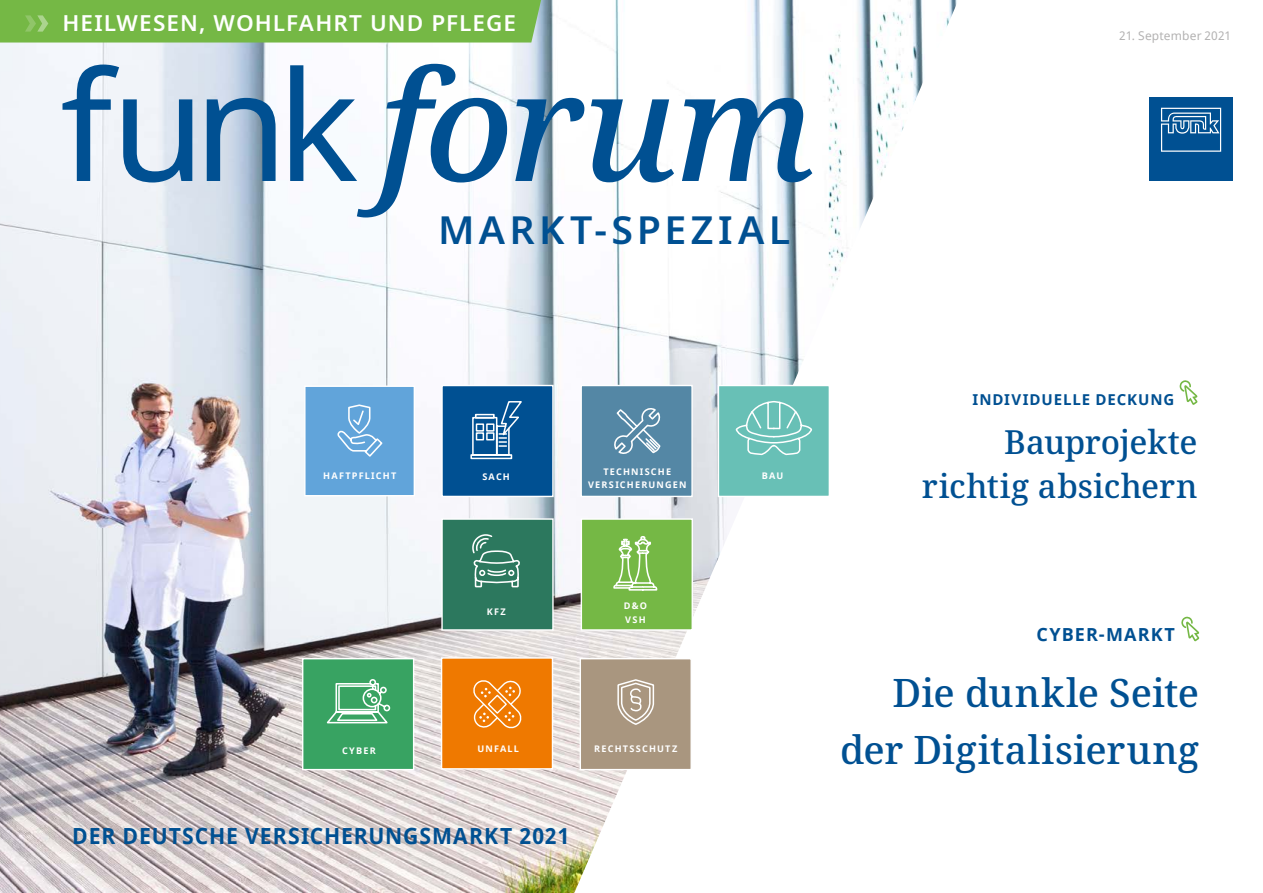
<style>
.page{position:relative;width:1263px;height:893px;background:#fff}
.page>*{position:absolute;margin:0;border:0;box-sizing:border-box;transform-origin:0 0}
.t1{font:600 39.3px "Noto Sans";letter-spacing:.11em;color:#005092}
.t2{font:500 39px/57px "Noto Serif";color:#005092;text-align:right}
.t3{font:500 33px/44.2px "Noto Serif";color:#005092;text-align:right}
.t4{font:600 22.5px "Noto Sans";letter-spacing:.045em;color:#fff}
.t5{font:700 22.2px "Noto Sans";letter-spacing:.045em;color:#005092;scale:.95 1}
.t6{font:700 18px "Noto Sans";letter-spacing:.065em;color:#005092}
.t7{font:700 15px "Noto Sans";letter-spacing:.055em;color:#005092}
.t8{font:12px "Noto Sans";letter-spacing:.01em;color:#b3b2b2}
.t9{font:700 9.15px/13.5px "Noto Sans";letter-spacing:.135em;color:#fff}
</style>
<div class="page">
<img style="left:0;top:0;width:957px;height:893px">
<div style="left:898px;top:355px;width:324px;height:177px;background:#fff"></div>
<svg style="left:1179px;top:380px;width:18px;height:25px"></svg>
<svg style="left:1181px;top:617px;width:18px;height:24px"></svg>
<svg style="left:303px;top:385px;width:113px;height:112px;background:#71addd"></svg>
<svg style="left:301px;top:657px;width:114px;height:114px;background:#4fac73"></svg>
<svg style="left:441px;top:384px;width:113px;height:114px;background:#1f659f"></svg>
<svg style="left:580px;top:518px;width:114px;height:113px;background:#84bf5a"></svg>
<svg style="left:440px;top:518px;width:114px;height:306px;background:#ad9c6c"></svg>
<svg style="left:580px;top:384px;width:113px;height:114px;background:#6593ae"></svg>
<svg style="left:63px;top:64px;width:749px;height:153px"></svg>
<svg style="left:579px;top:657px;width:114px;height:114px;background:#b1a08c"></svg>
<div style="left:1149px;top:97px;width:84px;height:83px;background:#005092"></div>
<svg style="left:1161px;top:108px;width:60px;height:44px"></svg>
<svg style="left:717px;top:384px;width:114px;height:114px;background:#79c6be"></svg>
<div style="left:0;top:0;width:541px;height:43px;background:#75b845"></div>
<h3 class="t4" style="left:63px;top:7px;width:455px">HEILWESEN, WOHLFAHRT UND PFLEGE</h3>
<h3 class="t8" style="left:1119px;top:28px;width:113px">21. September 2021</h3>
<h1 class="t1" style="left:438px;top:202px;width:354px">MARKT-SPEZIAL</h1>
<p class="t9" style="left:323px;top:469px;width:75px">HAFTPFLICHT</p>
<p class="t9" style="left:482px;top:470px;width:29px">SACH</p>
<p class="t9" style="left:588px;top:465px;width:100px;text-align:center">TECHNISCHE<br>VERSICHERUNGEN</p>
<p class="t9" style="left:762px;top:469px;width:23px">BAU</p>
<h3 class="t7" style="left:972px;top:389px;width:203px">INDIVIDUELLE DECKUNG</h3>
<h3 class="t3" style="left:922px;top:421px;width:277px">Bauprojekte richtig absichern</h3>
<p class="t9" style="left:487px;top:605px;width:20px">KFZ</p>
<p class="t9" style="left:624px;top:599px;width:25px">D&amp;O<br>VSH</p>
<p class="t9" style="left:342px;top:744px;width:35px">CYBER</p>
<p class="t9" style="left:477px;top:742px;width:43px">UNFALL</p>
<p class="t9" style="left:594px;top:742px;width:85px">RECHTSSCHUTZ</p>
<h3 class="t6" style="left:1036px;top:622px;width:140px">CYBER-MARKT</h3>
<h2 class="t2" style="left:840px;top:666px;width:361px">Die dunkle Seite der Digitalisierung</h2>
<h3 class="t5" style="left:72px;top:820px;width:525px">DER DEUTSCHE VERSICHERUNGSMARKT 2021</h3>
</div>
